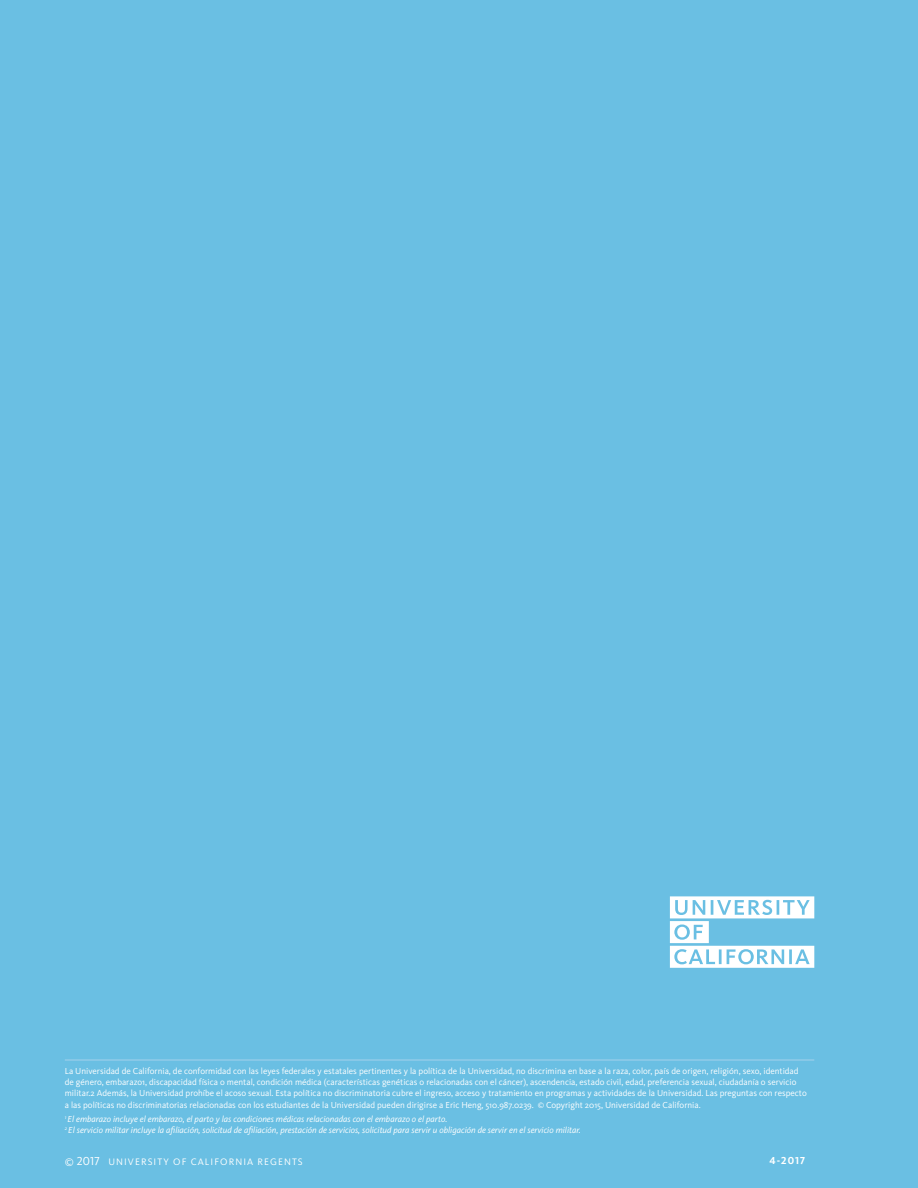
<style>
.page{position:relative;width:918px;height:1188px;background:#6abfe3}
.page>*{position:absolute;margin:0;border:0;box-sizing:border-box;transform-origin:0 0}
.t1{font:700 10.5px "Kievit OT";color:#fff}
.t2{font:9.75px "Kievit OT";letter-spacing:.11em;color:#fff}
.t3{font:9px/11.2px "Kievit OT";color:#fff}
.t4{font:italic 9px/11.2px "Kievit OT";color:#fff}
.s1{font-size:7.5px}
.s2{font-size:10.5px}
.s3{font-size:12px}
</style>
<div class="page">
<hr style="left:65px;top:1060px;width:749px;height:1px;background:#a6d2ec">
<svg style="left:670px;top:896px;width:144px;height:72px"></svg>
<p class="t3" style="left:65px;top:1065px;width:744px">La Universidad de California, de conformidad con las leyes federales y estatales pertinentes y la política de la Universidad, no discrimina en base a la raza, color, país de origen, religión, sexo, identidad de género, embarazo1, discapacidad física o mental, condición médica (características genéticas o relacionadas con el cáncer), ascendencia, estado civil, edad, preferencia sexual, ciudadanía o servicio militar.2 Además, la Universidad prohíbe el acoso sexual. Esta política no discriminatoria cubre el ingreso, acceso y tratamiento en programas y actividades de la Universidad. Las preguntas con respecto a las políticas no discriminatorias relacionadas con los estudiantes de la Universidad pueden dirigirse a Eric Heng, 510.987.0239. <span class="s1">©</span> Copyright 2015, Universidad de California.</p>
<p class="t4" style="left:65px;top:1113px;width:517px"><sup>1</sup> El embarazo incluye el embarazo, el parto y las condiciones médicas relacionadas con el embarazo o el parto.<br><sup>2</sup> El servicio militar incluye la afiliación, solicitud de afiliación, prestación de servicios, solicitud para servir u obligación de servir en el servicio militar.</p>
<p class="t2" style="left:65px;top:1156px;width:240px"><span class="s2">©</span> <span class="s3">2017</span> UNIVERSITY OF CALIFORNIA REGENTS</p>
<p class="t1" style="left:769px;top:1154px;width:37px">4-2017</p>
</div>
